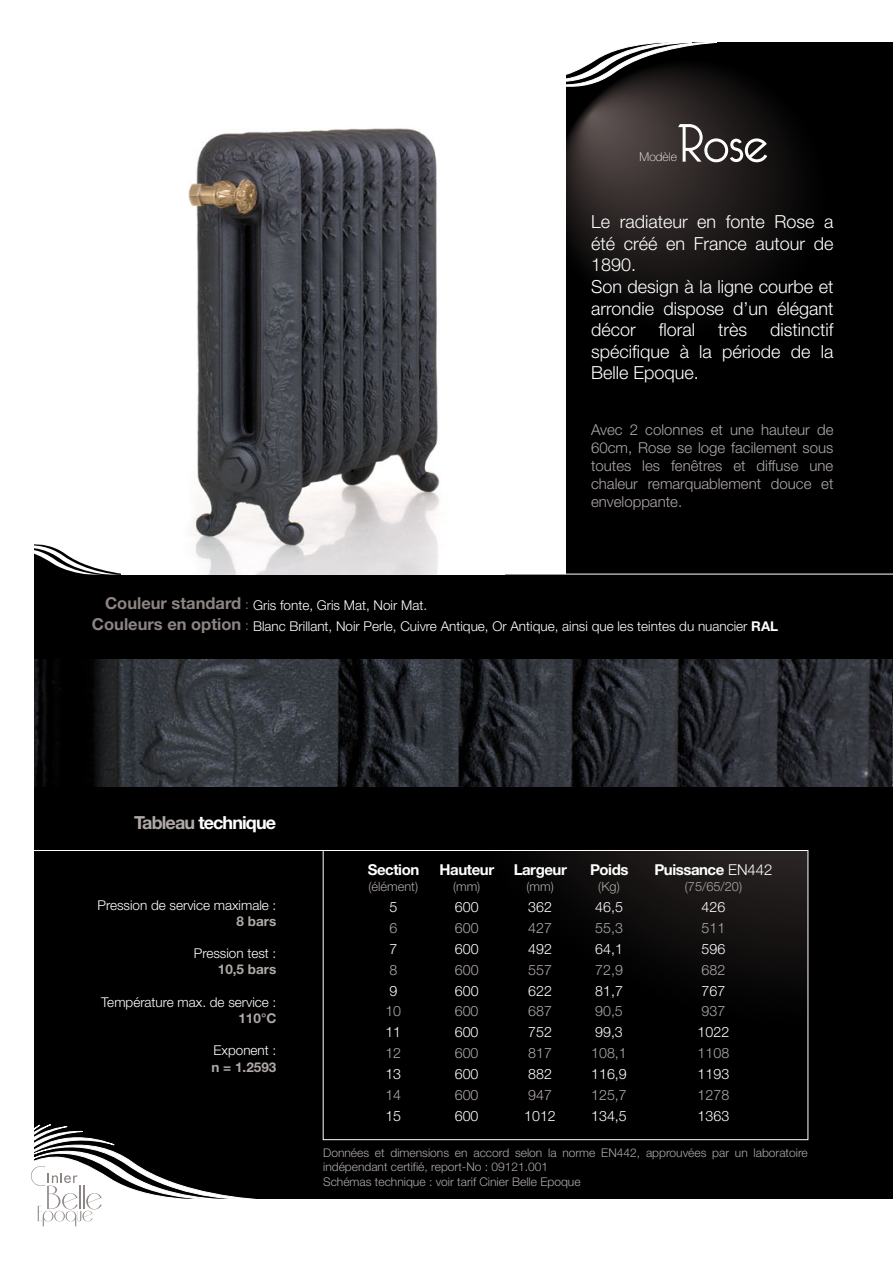
<style>
.page{position:relative;width:893px;height:1263px;background:#fff}
.page>*{position:absolute;margin:0;border:0;box-sizing:border-box;transform-origin:0 0}
.t1{font:300 52.5px "Bellerose";color:#fff}
.t2{font:300 18px/21.6px "Helvetica Neue";color:#fff}
.t3{font:700 18px "Helvetica Neue";letter-spacing:-.05em;color:#fff}
.t4{font:700 16.5px/21px "Helvetica Neue";color:#8d8583;text-align:right}
.t5{font:300 15px/18px "Helvetica Neue";color:#afa9a7;text-align:justify}
.t6{font:700 15px "Helvetica Neue";letter-spacing:-.03em;color:#fff}
.t7{font:300 14.25px "Helvetica Neue";color:#fff}
.t8{font:300 14.25px "Helvetica Neue";color:#afa9a7}
.t9{font:300 13.5px/21px "Helvetica Neue";color:#fff}
.t10{font:700 13.5px "Helvetica Neue";color:#afa9a7}
.t11{font:300 12.75px "Helvetica Neue";color:#afa9a7}
.t12{font:100 12.15px "Helvetica Neue";color:#fff}
.t13{font:300 12px/14.4px "Helvetica Neue";color:#afa9a7}
.s1{font-weight:300;font-size:13.5px}
.s2{font-weight:700}
.s3{color:#afa9a7}
.s4{font-weight:300}
</style>
<div class="page">
<div style="left:34px;top:43px;width:859px;height:1156px;background:#000"></div>
<img style="left:34px;top:659px;width:859px;height:128px">
<svg style="left:30px;top:1124px;width:227px;height:103px"></svg>
<svg style="left:541px;top:852px;width:265px;height:128px"></svg>
<hr style="left:34px;top:574px;width:859px;height:1px;background:#fff">
<hr style="left:34px;top:850px;width:774px;height:1px;background:#fff">
<svg style="left:566px;top:74px;width:231px;height:232px"></svg>
<div style="left:34px;top:43px;width:532px;height:531px;background:#fff"></div>
<svg style="left:566px;top:42px;width:151px;height:55px"></svg>
<svg style="left:34px;top:544px;width:87px;height:31px"></svg>
<img style="left:188px;top:128px;width:252px;height:446px">
<h1 class="t1" style="left:677px;top:113px;width:92px">Rose</h1>
<p class="t12" style="left:640px;top:150px;width:39px">Modèle</p>
<h2 class="t2" style="left:591px;top:211px;width:244px">Le radiateur en fonte Rose a été créé en France autour de<br>1890.<br>Son design à la ligne courbe et arrondie dispose d’un élégant décor</h2>
<h2 class="t2" style="left:659px;top:319px;width:38px">floral</h2>
<h2 class="t2" style="left:718px;top:319px;width:30px">très</h2>
<h2 class="t2" style="left:591px;top:319px;width:244px;text-align:justify;text-indent:179px">distinctif spécifique à la période de la Belle Epoque.</h2>
<p class="t5" style="left:591px;top:420px;width:244px">Avec 2 colonnes et une hauteur de 60cm, Rose se loge facilement sous toutes les fenêtres et diffuse une chaleur remarquablement douce et enveloppante.</p>
<p class="t4" style="left:92px;top:592px;width:158px">Couleur standard <span class="s1">:<br></span>Couleurs en option <span class="s1">:</span></p>
<p class="t9" style="left:253px;top:594px;width:527px">Gris fonte, Gris Mat, Noir Mat.<br>Blanc Brillant, Noir Perle, Cuivre Antique, Or Antique, ainsi que les teintes du nuancier <span class="s2">RAL</span></p>
<h2 class="t3" style="left:134px;top:812px;width:143px"><span class="s3">Tableau</span> technique</h2>
<p class="t9" style="left:98px;top:894px;width:180px">Pression de service maximale :</p>
<p class="t10" style="left:237px;top:913px;width:41px">8 bars</p>
<p class="t9" style="left:194px;top:943px;width:84px">Pression test :</p>
<p class="t10" style="left:218px;top:961px;width:60px">10,5 bars</p>
<p class="t9" style="left:101px;top:991px;width:177px">Température max. de service :</p>
<p class="t10" style="left:238px;top:1010px;width:39px">110°C</p>
<p class="t9" style="left:214px;top:1040px;width:64px">Exponent :</p>
<p class="t10" style="left:211px;top:1058px;width:66px">n = 1.2593</p>
<p class="t6" style="left:368px;top:860px;width:53px">Section</p>
<p class="t6" style="left:440px;top:860px;width:56px">Hauteur</p>
<p class="t6" style="left:514px;top:860px;width:55px">Largeur</p>
<p class="t6" style="left:590px;top:860px;width:40px">Poids</p>
<p class="t6" style="left:654px;top:860px;width:120px">Puissance <span class="s4">EN442</span></p>
<p class="t11" style="left:369px;top:879px;width:51px">(élément)</p>
<p class="t11" style="left:453px;top:879px;width:29px">(mm)</p>
<p class="t11" style="left:526px;top:879px;width:29px">(mm)</p>
<p class="t11" style="left:598px;top:879px;width:23px">(Kg)</p>
<p class="t11" style="left:685px;top:879px;width:59px">(75/65/20)</p>
<p class="t7" style="left:389px;top:898px;width:9px">5</p>
<p class="t7" style="left:455px;top:898px;width:25px">600</p>
<p class="t7" style="left:528px;top:898px;width:25px">362</p>
<p class="t7" style="left:595px;top:898px;width:29px">46,5</p>
<p class="t7" style="left:702px;top:898px;width:25px">426</p>
<p class="t8" style="left:389px;top:919px;width:9px">6</p>
<p class="t8" style="left:455px;top:919px;width:25px">600</p>
<p class="t8" style="left:528px;top:919px;width:25px">427</p>
<p class="t8" style="left:595px;top:919px;width:29px">55,3</p>
<p class="t8" style="left:702px;top:919px;width:25px">511</p>
<p class="t7" style="left:389px;top:940px;width:9px">7</p>
<p class="t7" style="left:455px;top:940px;width:25px">600</p>
<p class="t7" style="left:528px;top:940px;width:25px">492</p>
<p class="t7" style="left:595px;top:940px;width:29px">64,1</p>
<p class="t7" style="left:702px;top:940px;width:25px">596</p>
<p class="t8" style="left:389px;top:961px;width:9px">8</p>
<p class="t8" style="left:455px;top:961px;width:25px">600</p>
<p class="t8" style="left:528px;top:961px;width:25px">557</p>
<p class="t8" style="left:595px;top:961px;width:29px">72,9</p>
<p class="t8" style="left:702px;top:961px;width:25px">682</p>
<p class="t7" style="left:389px;top:982px;width:9px">9</p>
<p class="t7" style="left:455px;top:982px;width:25px">600</p>
<p class="t7" style="left:528px;top:982px;width:25px">622</p>
<p class="t7" style="left:595px;top:982px;width:29px">81,7</p>
<p class="t7" style="left:702px;top:982px;width:25px">767</p>
<p class="t8" style="left:385px;top:1002px;width:17px">10</p>
<p class="t8" style="left:455px;top:1002px;width:25px">600</p>
<p class="t8" style="left:528px;top:1002px;width:25px">687</p>
<p class="t8" style="left:595px;top:1002px;width:29px">90,5</p>
<p class="t8" style="left:702px;top:1002px;width:25px">937</p>
<p class="t7" style="left:385px;top:1023px;width:17px">11</p>
<p class="t7" style="left:455px;top:1023px;width:25px">600</p>
<p class="t7" style="left:528px;top:1023px;width:25px">752</p>
<p class="t7" style="left:595px;top:1023px;width:29px">99,3</p>
<p class="t7" style="left:698px;top:1023px;width:33px">1022</p>
<p class="t8" style="left:385px;top:1044px;width:17px">12</p>
<p class="t8" style="left:455px;top:1044px;width:25px">600</p>
<p class="t8" style="left:528px;top:1044px;width:25px">817</p>
<p class="t8" style="left:591px;top:1044px;width:37px">108,1</p>
<p class="t8" style="left:698px;top:1044px;width:33px">1108</p>
<p class="t7" style="left:385px;top:1065px;width:17px">13</p>
<p class="t7" style="left:455px;top:1065px;width:25px">600</p>
<p class="t7" style="left:528px;top:1065px;width:25px">882</p>
<p class="t7" style="left:591px;top:1065px;width:37px">116,9</p>
<p class="t7" style="left:698px;top:1065px;width:33px">1193</p>
<p class="t8" style="left:385px;top:1086px;width:17px">14</p>
<p class="t8" style="left:455px;top:1086px;width:25px">600</p>
<p class="t8" style="left:528px;top:1086px;width:25px">947</p>
<p class="t8" style="left:591px;top:1086px;width:37px">125,7</p>
<p class="t8" style="left:698px;top:1086px;width:33px">1278</p>
<p class="t7" style="left:385px;top:1107px;width:17px">15</p>
<p class="t7" style="left:455px;top:1107px;width:25px">600</p>
<p class="t7" style="left:524px;top:1107px;width:33px">1012</p>
<p class="t7" style="left:591px;top:1107px;width:37px">134,5</p>
<p class="t7" style="left:698px;top:1107px;width:33px">1363</p>
<p class="t13" style="left:323px;top:1145px;width:486px">Données et dimensions en accord selon la norme EN442, approuvées par un laboratoire indépendant certifié, report-No : 09121.001<br>Schémas technique : voir tarif Cinier Belle Epoque</p>
</div>
